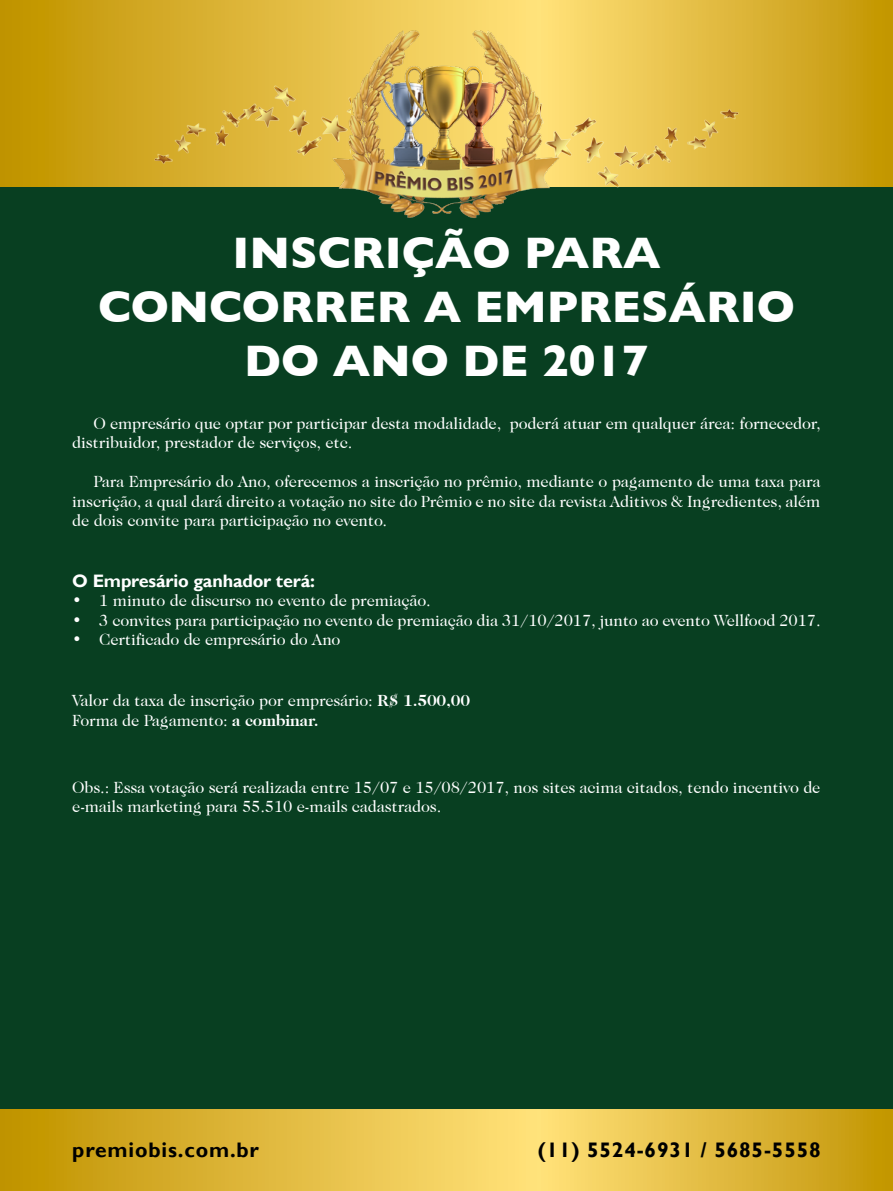
<style>
.page{position:relative;width:893px;height:1191px;background:#fff}
.page>*{position:absolute;margin:0;border:0;box-sizing:border-box;transform-origin:0 0}
.título{font:700 45px/54px "Gill Sans";color:#fff;text-align:center}
.t1{font:700 21px "Gill Sans";letter-spacing:.04em;color:#000}
.Estilo_de_parágrafo{font:700 18px "Gill Sans";letter-spacing:-.01em;color:#fff}
.texto{font:16.5px/19.5px "Caslon 224 IT Cby BT";letter-spacing:-.01em;color:#fff}
.s1{font-family:"ITC Caslon 224";font-weight:700}
</style>
<div class="page">
<div style="left:0;top:168px;width:893px;height:941px;background:#083f21"></div>
<svg style="left:0;top:1109px;width:893px;height:82px;background:#e0ba3e"></svg>
<svg style="left:0;top:0;width:893px;height:186px;background:#d5ad29"></svg>
<img style="left:568px;top:82px;width:181px;height:106px">
<img style="left:144px;top:82px;width:181px;height:105px">
<img style="left:325px;top:18px;width:243px;height:200px">
<p class="título" style="left:98px;top:224px;width:698px">INSCRIÇÃO PARA<br>CONCORRER A EMPRESÁRIO<br>DO ANO DE 2017</p>
<p class="texto" style="left:72px;top:413px;width:750px;text-indent:21px">O empresário que optar por participar desta modalidade, poderá atuar em qualquer área: fornecedor, distribuidor, prestador de serviços, etc.</p>
<p class="texto" style="left:72px;top:471px;width:750px;text-align:justify;text-indent:21px">Para Empresário do Ano, oferecemos a inscrição no prêmio, mediante o pagamento de uma taxa para inscrição, a qual dará direito a votação no site do Prêmio e no site da revista Aditivos &amp; Ingredientes, além de dois convite para participação no evento.</p>
<p class="Estilo_de_parágrafo" style="left:72px;top:570px;width:244px">O Empresário ganhador terá:</p>
<p class="texto" style="left:72px;top:590px;width:360px">• 1 minuto de discurso no evento de premiação.</p>
<p class="texto" style="left:72px;top:610px;width:750px">• 3 convites para participação no evento de premiação dia 31/10/2017, junto ao evento Wellfood 2017.</p>
<p class="texto" style="left:72px;top:629px;width:270px">• Certificado de empresário do Ano</p>
<p class="texto" style="left:72px;top:690px;width:400px">Valor da taxa de inscrição por empresário: <span class="s1">R$ 1.500,00</span></p>
<p class="texto" style="left:72px;top:710px;width:248px">Forma de Pagamento: <span class="s1">a combinar.</span></p>
<p class="texto" style="left:72px;top:776px;width:750px">Obs.: Essa votação será realizada entre 15/07 e 15/08/2017, nos sites acima citados, tendo incentivo de e-mails marketing para 55.510 e-mails cadastrados.</p>
<p class="t1" style="left:72px;top:1137px;width:188px">premiobis.com.br</p>
<p class="t1" style="left:538px;top:1137px;width:285px">(11) 5524-6931 / 5685-5558</p>
</div>
